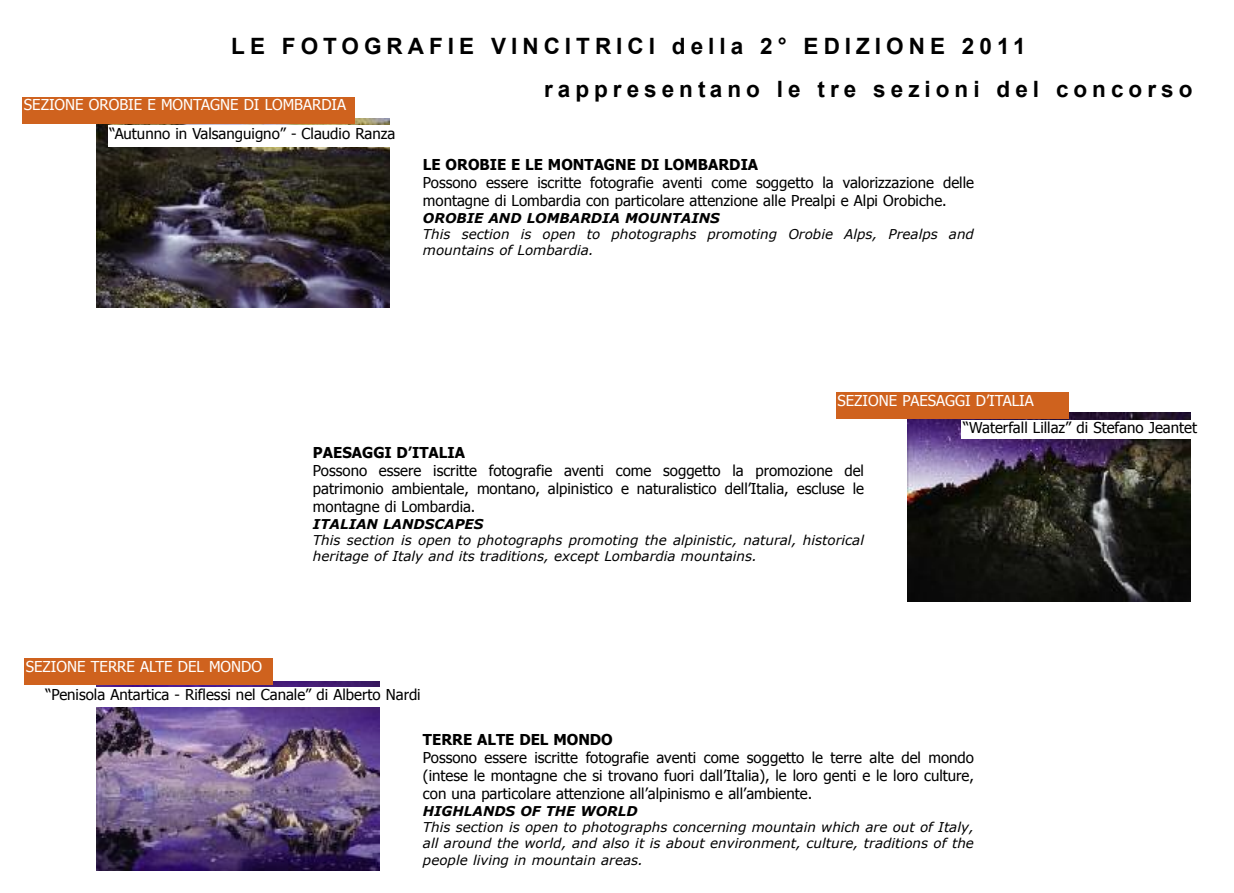
<style>
.page{position:relative;width:1234px;height:893px;background:#fff}
.page>*{position:absolute;margin:0;border:0;box-sizing:border-box;transform-origin:0 0}
.t1{font:700 22.5px "Arial";letter-spacing:.22em;color:#000}
.t2{font:15px/18px "Tahoma";color:#000;text-align:justify}
.t3{font:15px "Tahoma";color:#fff}
.t4{font:700 15px "Tahoma";color:#000}
.t5{font:italic 13.5px/16.2px "Verdana";color:#000}
.t6{font:italic 700 13.5px "Verdana";color:#000}
</style>
<div class="page">
<img style="left:907px;top:413px;width:283px;height:189px">
<img style="left:96px;top:119px;width:293px;height:189px">
<img style="left:96px;top:682px;width:283px;height:189px">
<div style="left:108px;top:126px;width:298px;height:21px;background:#fff"></div>
<div style="left:961px;top:420px;width:251px;height:19px;background:#fff"></div>
<div style="left:44px;top:687px;width:382px;height:20px;background:#fff"></div>
<div style="left:24px;top:658px;width:248px;height:27px;background:#cf621e"></div>
<div style="left:835px;top:393px;width:233px;height:26px;background:#cf621e"></div>
<div style="left:22px;top:97px;width:333px;height:27px;background:#cf621e"></div>
<h1 class="t1" style="left:231px;top:34px;width:795px">LE FOTOGRAFIE VINCITRICI della 2° EDIZIONE 2011</h1>
<p class="t3" style="left:24px;top:95px;width:324px">SEZIONE OROBIE E MONTAGNE DI LOMBARDIA</p>
<p class="t2" style="left:109px;top:124px;width:287px">“Autunno in Valsanguigno” - Claudio Ranza</p>
<h1 class="t1" style="left:544px;top:76px;width:649px">rappresentano le tre sezioni del concorso</h1>
<p class="t4" style="left:423px;top:155px;width:337px">LE OROBIE E LE MONTAGNE DI LOMBARDIA</p>
<p class="t2" style="left:423px;top:173px;width:552px">Possono essere iscritte fotografie aventi come soggetto la valorizzazione delle montagne di Lombardia con particolare attenzione alle Prealpi e Alpi Orobiche.</p>
<p class="t6" style="left:423px;top:209px;width:298px">OROBIE AND LOMBARDIA MOUNTAINS</p>
<p class="t5" style="left:423px;top:226px;width:552px">This section is open to photographs promoting Orobie Alps, Prealps and mountains of Lombardia.</p>
<p class="t3" style="left:837px;top:391px;width:198px">SEZIONE PAESAGGI D’ITALIA</p>
<p class="t2" style="left:962px;top:418px;width:235px">“Waterfall Lillaz” di Stefano Jeantet</p>
<p class="t3" style="left:26px;top:656px;width:238px">SEZIONE TERRE ALTE DEL MONDO</p>
<p class="t4" style="left:313px;top:443px;width:153px">PAESAGGI D’ITALIA</p>
<p class="t2" style="left:313px;top:461px;width:552px">Possono essere iscritte fotografie aventi come soggetto la promozione del patrimonio ambientale, montano, alpinistico e naturalistico dell’Italia, escluse le montagne di Lombardia.</p>
<p class="t6" style="left:313px;top:515px;width:172px">ITALIAN LANDSCAPES</p>
<p class="t5" style="left:313px;top:531px;width:552px">This section is open to photographs promoting the alpinistic, natural, historical heritage of Italy and its traditions, except Lombardia mountains.</p>
<p class="t2" style="left:45px;top:685px;width:377px">“Penisola Antartica - Riflessi nel Canale” di Alberto Nardi</p>
<p class="t4" style="left:423px;top:730px;width:191px">TERRE ALTE DEL MONDO</p>
<p class="t2" style="left:423px;top:748px;width:552px">Possono essere iscritte fotografie aventi come soggetto le terre alte del mondo (intese le montagne che si trovano fuori dall’Italia), le loro genti e le loro culture, con una particolare attenzione all’alpinismo e all’ambiente.</p>
<p class="t6" style="left:423px;top:802px;width:216px">HIGHLANDS OF THE WORLD</p>
<p class="t5" style="left:423px;top:819px;width:552px;text-align:justify">This section is open to photographs concerning mountain which are out of Italy, all around the world, and also it is about environment, culture, traditions of the people living in mountain areas.</p>
</div>
